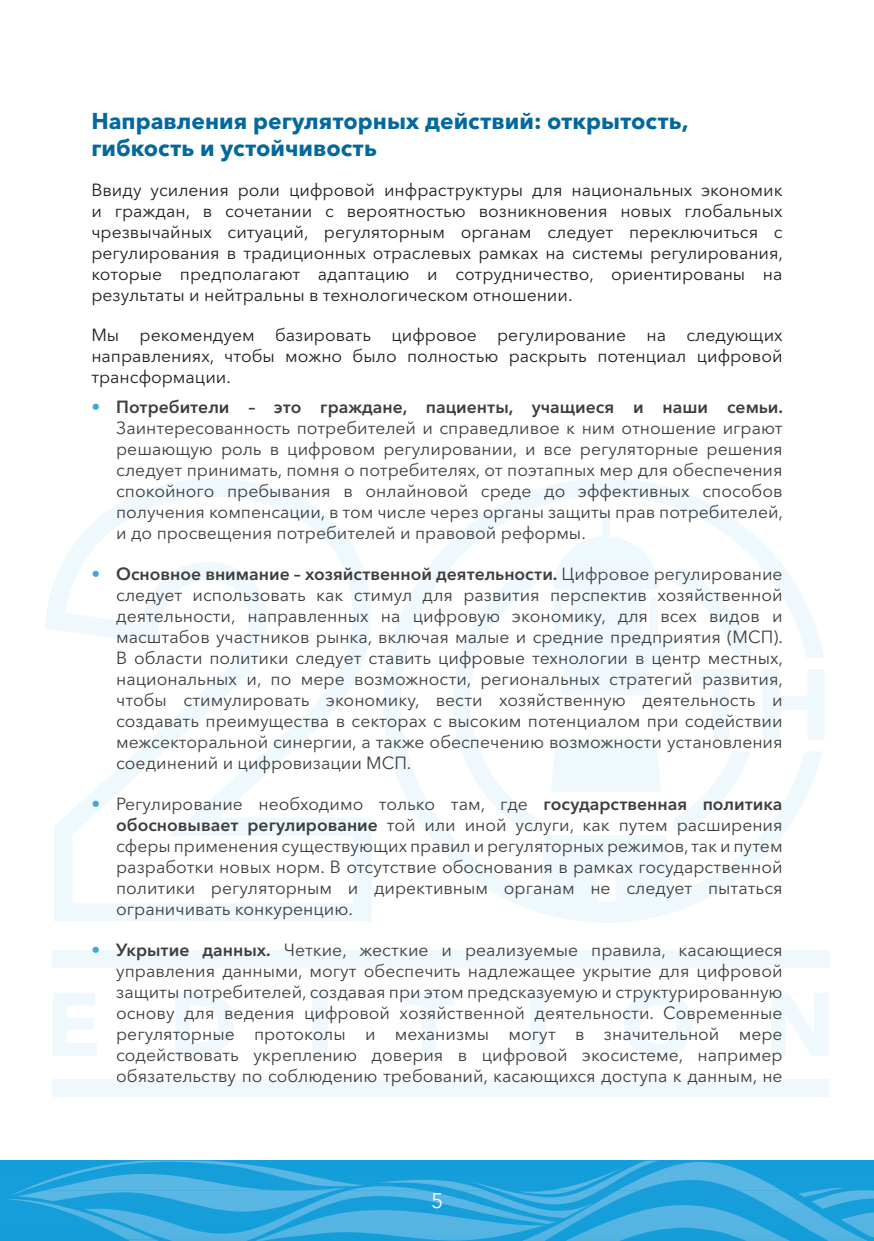
<style>
.page{position:relative;width:874px;height:1241px;background:#fff}
.page>*{position:absolute;margin:0;border:0;box-sizing:border-box;transform-origin:0 0}
.titr-1{font:700 22.75px/26.2px "Avenir Next W1 G";color:#03699c}
.t1{font:21px "Avenir Next W1 G";color:#fff}
.t2{font:17.5px/21px "Avenir Next W1 G";color:#3e3e3f;text-align:justify}
.text{font:17.5px/21px "Avenir Next W1 G";color:#231f20;text-align:justify}
.s1{color:#3fa6dd}
.s2{font-weight:600}
</style>
<div class="page">
<div style="left:0;top:1160px;width:873px;height:81px;background:#149eda"></div>
<div style="left:471px;top:1160px;width:187px;height:29px;background:#149eda"></div>
<img style="left:21px;top:1160px;width:344px;height:29px">
<img style="left:546px;top:1167px;width:70px;height:22px">
<img style="left:815px;top:1187px;width:29px;height:2px">
<img style="left:347px;top:1185px;width:32px;height:4px">
<img style="left:379px;top:1179px;width:107px;height:10px">
<img style="left:43px;top:1173px;width:304px;height:16px">
<svg style="left:11px;top:1189px;width:862px;height:9px"></svg>
<img style="left:616px;top:1161px;width:165px;height:29px">
<img style="left:0;top:1236px;width:51px;height:4px">
<img style="left:4px;top:1198px;width:79px;height:20px">
<img style="left:83px;top:1198px;width:362px;height:42px">
<img style="left:41px;top:1198px;width:267px;height:13px">
<img style="left:445px;top:1198px;width:428px;height:42px">
<div style="left:52px;top:1079px;width:776px;height:17px;background:#eff8fc"></div>
<div style="left:52px;top:950px;width:777px;height:18px;background:#eff8fc"></div>
<svg style="left:45px;top:479px;width:326px;height:442px"></svg>
<svg style="left:53px;top:993px;width:44px;height:62px"></svg>
<svg style="left:175px;top:993px;width:59px;height:62px"></svg>
<div style="left:312px;top:992px;width:16px;height:63px;background:#eff8fc"></div>
<svg style="left:404px;top:993px;width:50px;height:62px"></svg>
<div style="left:529px;top:992px;width:16px;height:63px;background:#eff8fc"></div>
<svg style="left:624px;top:991px;width:68px;height:66px"></svg>
<svg style="left:771px;top:993px;width:57px;height:62px"></svg>
<svg style="left:384px;top:478px;width:440px;height:444px"></svg>
<svg style="left:452px;top:509px;width:301px;height:324px"></svg>
<svg style="left:762px;top:669px;width:62px;height:71px"></svg>
<p class="titr-1" style="left:91px;top:106px;width:598px">Направления регуляторных действий: открытость, гибкость и устойчивость</p>
<p class="text" style="left:91px;top:178px;width:693px">Ввиду усиления роли цифровой инфраструктуры для национальных экономик и граждан, в сочетании с вероятностью возникновения новых глобальных чрезвычайных ситуаций, регуляторным органам следует переключиться с регулирования в традиционных отраслевых рамках на системы регулирования, которые предполагают адаптацию и сотрудничество, ориентированы на результаты и нейтральны в технологическом отношении.</p>
<p class="text" style="left:91px;top:323px;width:692px">Мы рекомендуем базировать цифровое регулирование на следующих направлениях, чтобы можно было полностью раскрыть потенциал цифровой трансформации.</p>
<p class="t2" style="left:116px;top:395px;width:668px;text-indent:-25px"><span class="s1">•</span> <span class="s2">Потребители – это граждане, пациенты, учащиеся и наши семьи.<br></span>Заинтересованность потребителей и справедливое к ним отношение играют решающую роль в цифровом регулировании, и все регуляторные решения следует принимать, помня о потребителях, от поэтапных мер для обеспечения спокойного пребывания в онлайновой среде до эффективных способов получения компенсации, в том числе через органы защиты прав потребителей, и до просвещения потребителей и правовой реформы.</p>
<p class="t2" style="left:116px;top:561px;width:668px;text-indent:-25px"><span class="s1">•</span> <span class="s2">Основное внимание – хозяйственной деятельности.</span> Цифровое регулирование следует использовать как стимул для развития перспектив хозяйственной деятельности, направленных на цифровую экономику, для всех видов и масштабов участников рынка, включая малые и средние предприятия (МСП).<br>В области политики следует ставить цифровые технологии в центр местных, национальных и, по мере возможности, региональных стратегий развития, чтобы стимулировать экономику, вести хозяйственную деятельность и создавать преимущества в секторах с высоким потенциалом при содействии межсекторальной синергии, а также обеспечению возможности установления соединений и цифровизации МСП.</p>
<p class="t2" style="left:116px;top:791px;width:667px;text-indent:-25px"><span class="s1">•</span> Регулирование необходимо только там, где <span class="s2">государственная политика обосновывает регулирование</span> той или иной услуги, как путем расширения сферы применения существующих правил и регуляторных режимов, так и путем разработки новых норм. В отсутствие обоснования в рамках государственной политики регуляторным и директивным органам не следует пытаться ограничивать конкуренцию.</p>
<p class="t2" style="left:116px;top:937px;width:667px;text-indent:-25px"><span class="s1">•</span> <span class="s2">Укрытие данных.</span> Четкие, жесткие и реализуемые правила, касающиеся управления данными, могут обеспечить надлежащее укрытие для цифровой защиты потребителей, создавая при этом предсказуемую и структурированную основу для ведения цифровой хозяйственной деятельности. Современные регуляторные протоколы и механизмы могут в значительной мере содействовать укреплению доверия в цифровой экосистеме, например обязательству по соблюдению требований, касающихся доступа к данным, не</p>
<p class="t1" style="left:431px;top:1183px;width:14px">5</p>
</div>
